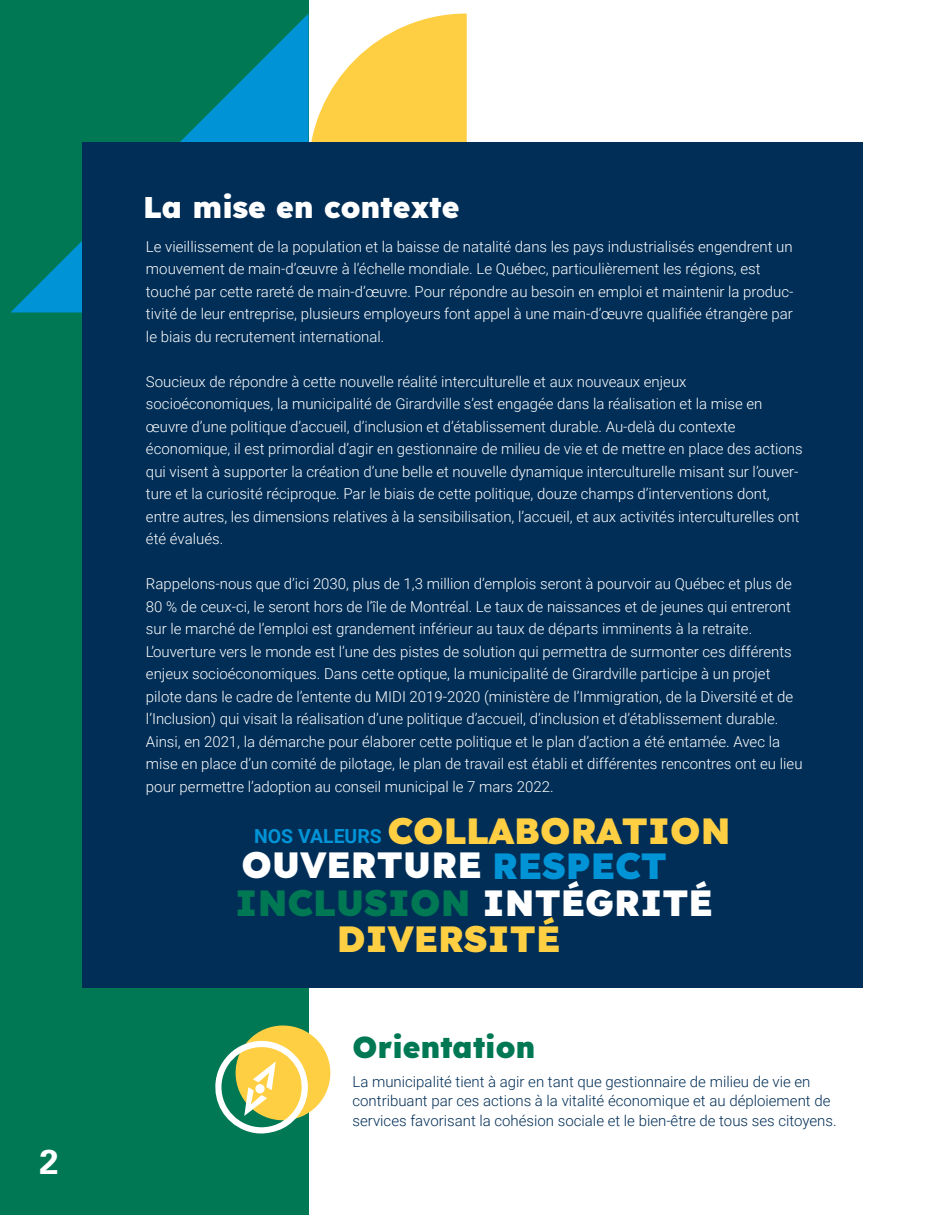
<style>
.page{position:relative;width:945px;height:1215px;background:#fff}
.page>*{position:absolute;margin:0;border:0;box-sizing:border-box;transform-origin:0 0}
.t1{font:36.6px "Lexend";color:#ffcf43}
.t2{font:36.6px "Lexend";color:#007854}
.t3{font:36.6px "Lexend";color:#fff}
.t4{font:700 34.5px "Univers LT Std";color:#fff}
.t5{font:30px "Lexend";color:#fff}
.t6{font:30px "Lexend";color:#007854}
.t7{font:700 19.5px "Roboto";color:#0094d7}
.t8{font:300 15px/22.5px "Roboto";color:#fff}
.t9{font:300 15px/19.5px "Roboto";color:#002e57}
.s1{color:#0094d7}
.s2{color:#fff}
</style>
<div class="page">
<div style="left:0;top:0;width:309px;height:1215px;background:#007854"></div>
<svg style="left:11px;top:14px;width:456px;height:298px"></svg>
<div style="left:83px;top:142px;width:780px;height:846px;background:#002e57"></div>
<div style="left:236px;top:1026px;width:94px;height:94px;background:#ffcf43;border-radius:50%"></div>
<svg style="left:215px;top:1041px;width:93px;height:93px"></svg>
<div style="left:255px;top:1084px;width:10px;height:9px;background:#fff;border-radius:50%"></div>
<h2 class="t4" style="left:40px;top:1142px;width:21px">2</h2>
<h3 class="t5" style="left:143px;top:186px;width:318px">La mise en contexte</h3>
<p class="t8" style="left:146px;top:234px;width:649px">Le vieillissement de la population et la baisse de natalité dans les pays industrialisés engendrent un mouvement de main-d’œuvre à l’échelle mondiale. Le Québec, particulièrement les régions, est touché par cette rareté de main-d’œuvre. Pour répondre au besoin en emploi et maintenir la produc&shy;tivité de leur entreprise, plusieurs employeurs font appel à une main-d’œuvre qualifiée étrangère par le biais du recrutement international.</p>
<p class="t8" style="left:146px;top:369px;width:658px">Soucieux de répondre à cette nouvelle réalité interculturelle et aux nouveaux enjeux socioéconomiques, la municipalité de Girardville s’est engagée dans la réalisation et la mise en œuvre d’une politique d’accueil, d’inclusion et d’établissement durable. Au-delà du contexte économique, il est primordial d’agir en gestionnaire de milieu de vie et de mettre en place des actions qui visent à supporter la création d’une belle et nouvelle dynamique interculturelle misant sur l’ouver&shy;ture et la curiosité réciproque. Par le biais de cette politique, douze champs d’interventions dont, entre autres, les dimensions relatives à la sensibilisation, l’accueil, et aux activités interculturelles ont été évalués.</p>
<p class="t8" style="left:146px;top:572px;width:658px">Rappelons-nous que d’ici 2030, plus de 1,3 million d’emplois seront à pourvoir au Québec et plus de 80 % de ceux-ci, le seront hors de l’île de Montréal. Le taux de naissances et de jeunes qui entreront sur le marché de l’emploi est grandement inférieur au taux de départs imminents à la retraite.<br>L’ouverture vers le monde est l’une des pistes de solution qui permettra de surmonter ces différents enjeux socioéconomiques. Dans cette optique, la municipalité de Girardville participe à un projet pilote dans le cadre de l’entente du MIDI 2019-2020 (ministère de l’Immigration, de la Diversité et de l’Inclusion) qui visait la réalisation d’une politique d’accueil, d’inclusion et d’établissement durable.<br>Ainsi, en 2021, la démarche pour élaborer cette politique et le plan d’action a été entamée. Avec la mise en place d’un comité de pilotage, le plan de travail est établi et différentes rencontres ont eu lieu pour permettre l’adoption au conseil municipal le 7 mars 2022.</p>
<h1 class="t1" style="left:388px;top:804px;width:345px">COLLABORATION</h1>
<h3 class="t7" style="left:254px;top:822px;width:129px">NOS VALEURS</h3>
<h1 class="t3" style="left:241px;top:838px;width:427px">OUVERTURE <span class="s1">RESPECT</span></h1>
<h1 class="t2" style="left:235px;top:877px;width:479px">INCLUSION <span class="s2">INTÉGRITÉ</span></h1>
<h1 class="t1" style="left:337px;top:913px;width:225px">DIVERSITÉ</h1>
<h3 class="t6" style="left:353px;top:1026px;width:184px">Orientation</h3>
<p class="t9" style="left:353px;top:1071px;width:486px">La municipalité tient à agir en tant que gestionnaire de milieu de vie en contribuant par ces actions à la vitalité économique et au déploiement de services favorisant la cohésion sociale et le bien-être de tous ses citoyens.</p>
</div>
